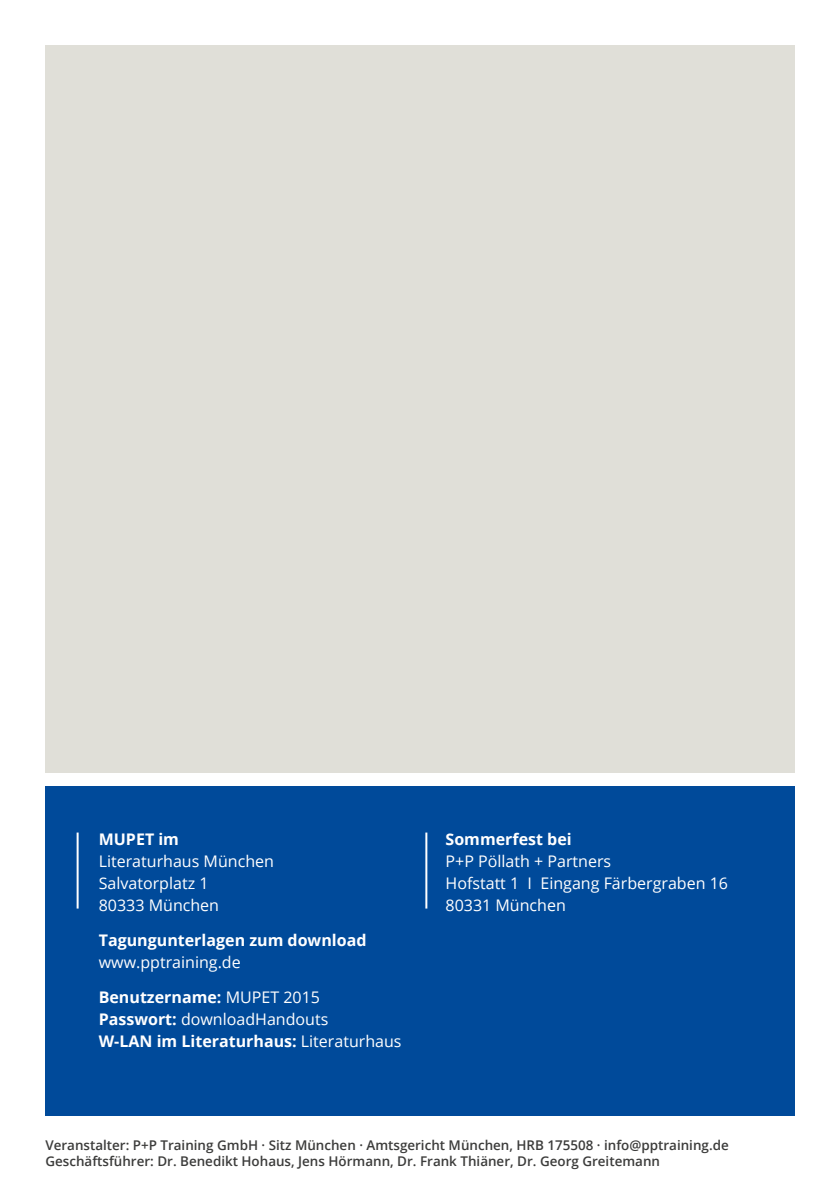
<style>
.page{position:relative;width:840px;height:1191px;background:#fff}
.page>*{position:absolute;margin:0;border:0;box-sizing:border-box;transform-origin:0 0}
.copy{font:16px/22px "Open Sans";color:#fff}
.copy-2{font:700 16px "Open Sans";color:#fff}
.raum{font:600 13.4px/16px "Open Sans";color:#3c3c3b}
.s1{font-weight:400}
.s2{font-weight:700}
</style>
<div class="page">
<div style="left:45px;top:786px;width:749px;height:329px;background:#004a9a"></div>
<div style="left:45px;top:45px;width:749px;height:727px;background:#e0dfd8"></div>
<hr style="left:77px;top:832px;width:2px;height:76px;background:#fff">
<hr style="left:425px;top:832px;width:2px;height:76px;background:#fff">
<p class="copy-2" style="left:99px;top:827px;width:82px">MUPET im</p>
<p class="copy" style="left:99px;top:849px;width:177px">Literaturhaus München</p>
<p class="copy" style="left:99px;top:871px;width:122px">Salvatorplatz 1<br>80333 München</p>
<p class="copy-2" style="left:99px;top:928px;width:269px">Tagungunterlagen zum download</p>
<p class="copy" style="left:99px;top:950px;width:143px">www.pptraining.de</p>
<p class="copy-2" style="left:99px;top:985px;width:223px">Benutzername: <span class="s1">MUPET 2015</span></p>
<p class="copy" style="left:99px;top:1007px;width:231px"><span class="s2">Passwort:</span> downloadHandouts</p>
<p class="copy-2" style="left:99px;top:1029px;width:304px">W-LAN im Literaturhaus: <span class="s1">Literaturhaus</span></p>
<p class="copy-2" style="left:445px;top:827px;width:128px">Sommerfest bei</p>
<p class="copy" style="left:445px;top:849px;width:167px">P+P Pöllath + Partners</p>
<p class="copy" style="left:445px;top:871px;width:284px">Hofstatt 1 I Eingang Färbergraben 16<br>80331 München</p>
<p class="raum" style="left:45px;top:1136px;width:684px">Veranstalter: P+P Training GmbH . Sitz München . Amtsgericht München, HRB 175508 . info@pptraining.de<br>Geschäftsführer: Dr. Benedikt Hohaus, Jens Hörmann, Dr. Frank Thiäner, Dr. Georg Greitemann</p>
</div>
